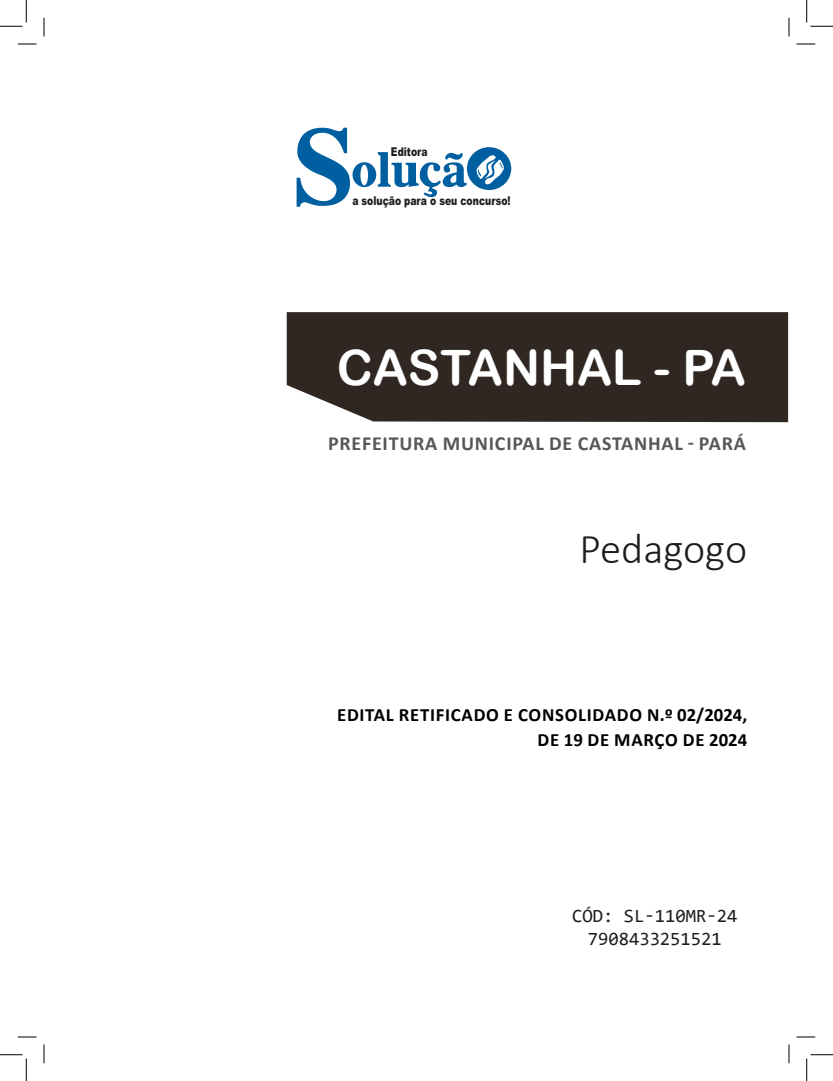
<style>
.page{position:relative;width:833px;height:1081px;background:#fff}
.page>*{position:absolute;margin:0;border:0;box-sizing:border-box;transform-origin:0 0}
.TÍTULO{font:48.75px "Arial Rounded MT Bold";color:#fff}
.CARGO{font:300 42.5px "Calibri";color:#1d1d1b}
.SUBTÍTULO{font:700 20px "Calibri";letter-spacing:.04em;color:#575756}
.EDITAL{font:700 18.75px "Calibri";letter-spacing:.04em;color:#000}
.SKU_CÓD{font:18.75px "Consolas";color:#1d1d1b}
.t1{font:900 12.12px "Arial";color:#1d1d1b;scale:.76 1}
</style>
<div class="page">
<div style="left:286px;top:312px;width:501px;height:110px;background:#302722"></div>
<svg style="left:296px;top:128px;width:215px;height:79px"></svg>
<svg style="left:18px;top:43px;width:18px;height:2px"></svg>
<svg style="left:796px;top:43px;width:18px;height:2px"></svg>
<svg style="left:18px;top:1036px;width:18px;height:1px"></svg>
<svg style="left:796px;top:1036px;width:18px;height:1px"></svg>
<svg style="left:43px;top:18px;width:2px;height:18px"></svg>
<svg style="left:43px;top:1044px;width:2px;height:18px"></svg>
<svg style="left:788px;top:18px;width:1px;height:18px"></svg>
<svg style="left:788px;top:1044px;width:1px;height:18px"></svg>
<svg style="left:0;top:0;width:27px;height:27px"></svg>
<svg style="left:0;top:1054px;width:27px;height:26px"></svg>
<svg style="left:806px;top:0;width:26px;height:27px"></svg>
<svg style="left:806px;top:1054px;width:26px;height:26px"></svg>
<p class="t1" style="left:391px;top:143px;width:50px">Editora</p>
<p class="t1" style="left:352px;top:192px;width:210px">a solução para o seu concurso!</p>
<p class="TÍTULO" style="left:336px;top:338px;width:410px">CASTANHAL - PA</p>
<p class="SUBTÍTULO" style="left:328px;top:429px;width:419px">PREFEITURA MUNICIPAL DE CASTANHAL - PARÁ</p>
<p class="CARGO" style="left:579px;top:522px;width:169px">Pedagogo</p>
<p class="EDITAL" style="left:337px;top:701px;width:411px">EDITAL RETIFICADO E CONSOLIDADO N.º 02/2024,</p>
<p class="EDITAL" style="left:537px;top:726px;width:211px">DE 19 DE MARÇO DE 2024</p>
<p class="SKU_CÓD" style="left:572px;top:903px;width:167px">CÓD: SL-110MR-24</p>
<p class="SKU_CÓD" style="left:587px;top:925px;width:136px">7908433251521</p>
</div>
